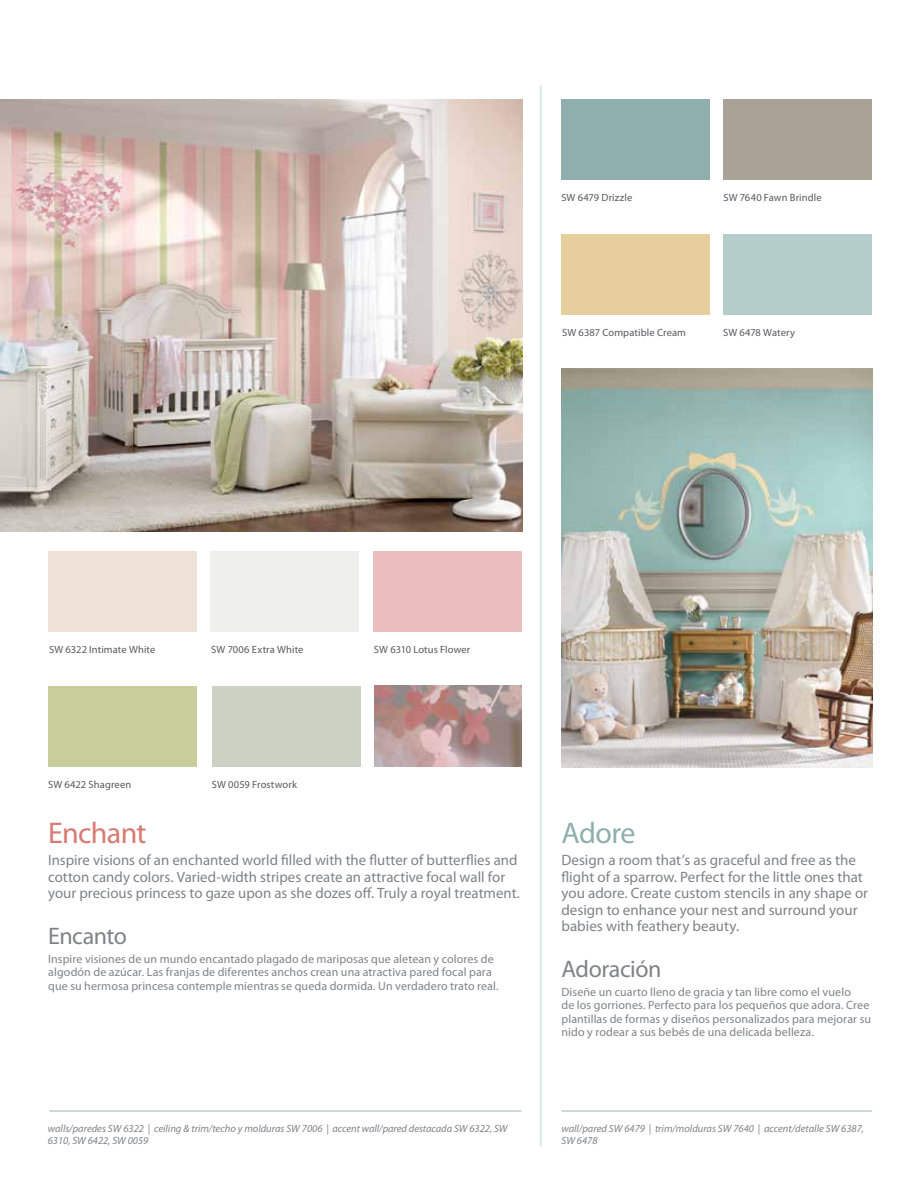
<style>
.page{position:relative;width:905px;height:1188px;background:#fff}
.page>*{position:absolute;margin:0;border:0;box-sizing:border-box;transform-origin:0 0}
.t1{font:30px "Myriad Pro";letter-spacing:-.025em;color:#d87a72}
.t2{font:30px "Myriad Pro";letter-spacing:-.02em;color:#8eafad}
.t3{font:24px "Myriad Pro";letter-spacing:-.02em;color:#808285}
.t4{font:15px/16.5px "Myriad Pro";color:#808285}
.t5{font:12px/13.5px "Myriad Pro";letter-spacing:.01em;color:#808285}
.t6{font:italic 10.5px/12px "Myriad Pro";color:#808285}
.t7{font:10.5px "Myriad Pro";letter-spacing:.01em;color:#58595b}
</style>
<div class="page">
<img style="left:561px;top:368px;width:311px;height:399px">
<img style="left:374px;top:686px;width:147px;height:81px">
<hr style="left:561px;top:1111px;width:311px;height:1px;background:#a3b4b1">
<hr style="left:49px;top:1111px;width:472px;height:1px;background:#a3b4b1">
<img style="left:1px;top:99px;width:521px;height:432px">
<hr style="left:540px;top:85px;width:1px;height:1062px;background:#bedad3">
<div style="left:48px;top:686px;width:149px;height:81px;background:#c9cd9c"></div>
<div style="left:212px;top:686px;width:148px;height:81px;background:#cbd2c4"></div>
<div style="left:373px;top:551px;width:148px;height:81px;background:#e9bebd"></div>
<div style="left:48px;top:551px;width:149px;height:81px;background:#f0e1d7"></div>
<div style="left:210px;top:551px;width:149px;height:81px;background:#eff0ec"></div>
<div style="left:561px;top:234px;width:149px;height:81px;background:#e6ce9d"></div>
<div style="left:723px;top:234px;width:148px;height:81px;background:#b4ccca"></div>
<div style="left:723px;top:99px;width:149px;height:81px;background:#a8a196"></div>
<div style="left:561px;top:99px;width:149px;height:81px;background:#8eafad"></div>
<p class="t7" style="left:561px;top:191px;width:72px">SW 6479 Drizzle</p>
<p class="t7" style="left:723px;top:191px;width:100px">SW 7640 Fawn Brindle</p>
<p class="t7" style="left:562px;top:326px;width:125px">SW 6387 Compatible Cream</p>
<p class="t7" style="left:723px;top:326px;width:73px">SW 6478 Watery</p>
<p class="t7" style="left:49px;top:643px;width:108px">SW 6322 Intimate White</p>
<p class="t7" style="left:211px;top:643px;width:94px">SW 7006 Extra White</p>
<p class="t7" style="left:374px;top:643px;width:98px">SW 6310 Lotus Flower</p>
<p class="t7" style="left:48px;top:778px;width:85px">SW 6422 Shagreen</p>
<p class="t7" style="left:212px;top:778px;width:87px">SW 0059 Frostwork</p>
<h1 class="t1" style="left:48px;top:814px;width:100px">Enchant</h1>
<p class="t4" style="left:48px;top:852px;width:473px">Inspire visions of an enchanted world filled with the flutter of butterflies and cotton candy colors. Varied-width stripes create an attractive focal wall for your precious princess to gaze upon as she dozes off. Truly a royal treatment.</p>
<h2 class="t3" style="left:48px;top:921px;width:80px">Encanto</h2>
<p class="t5" style="left:48px;top:952px;width:452px">Inspire visiones de un mundo encantado plagado de mariposas que aletean y colores de algodón de azúcar. Las franjas de diferentes anchos crean una atractiva pared focal para que su hermosa princesa contemple mientras se queda dormida. Un verdadero trato real.</p>
<p class="t6" style="left:48px;top:1123px;width:461px">walls/paredes SW 6322 | ceiling &amp; trim/techo y molduras SW 7006 | accent wall/pared destacada SW 6322, SW<br>6310, SW 6422, SW 0059</p>
<h1 class="t2" style="left:561px;top:814px;width:75px">Adore</h1>
<p class="t4" style="left:561px;top:852px;width:308px">Design a room that’s as graceful and free as the flight of a sparrow. Perfect for the little ones that you adore. Create custom stencils in any shape or design to enhance your nest and surround your babies with feathery beauty.</p>
<h2 class="t3" style="left:561px;top:954px;width:101px">Adoración</h2>
<p class="t5" style="left:561px;top:985px;width:311px">Diseñe un cuarto lleno de gracia y tan libre como el vuelo<br>de los gorriones. Perfecto para los pequeños que adora. Cree plantillas de formas y diseños personalizados para mejorar su nido y rodear a sus bebés de una delicada belleza.</p>
<p class="t6" style="left:561px;top:1123px;width:304px">wall/pared SW 6479 | trim/molduras SW 7640 | accent/detalle SW 6387,<br>SW 6478</p>
</div>
